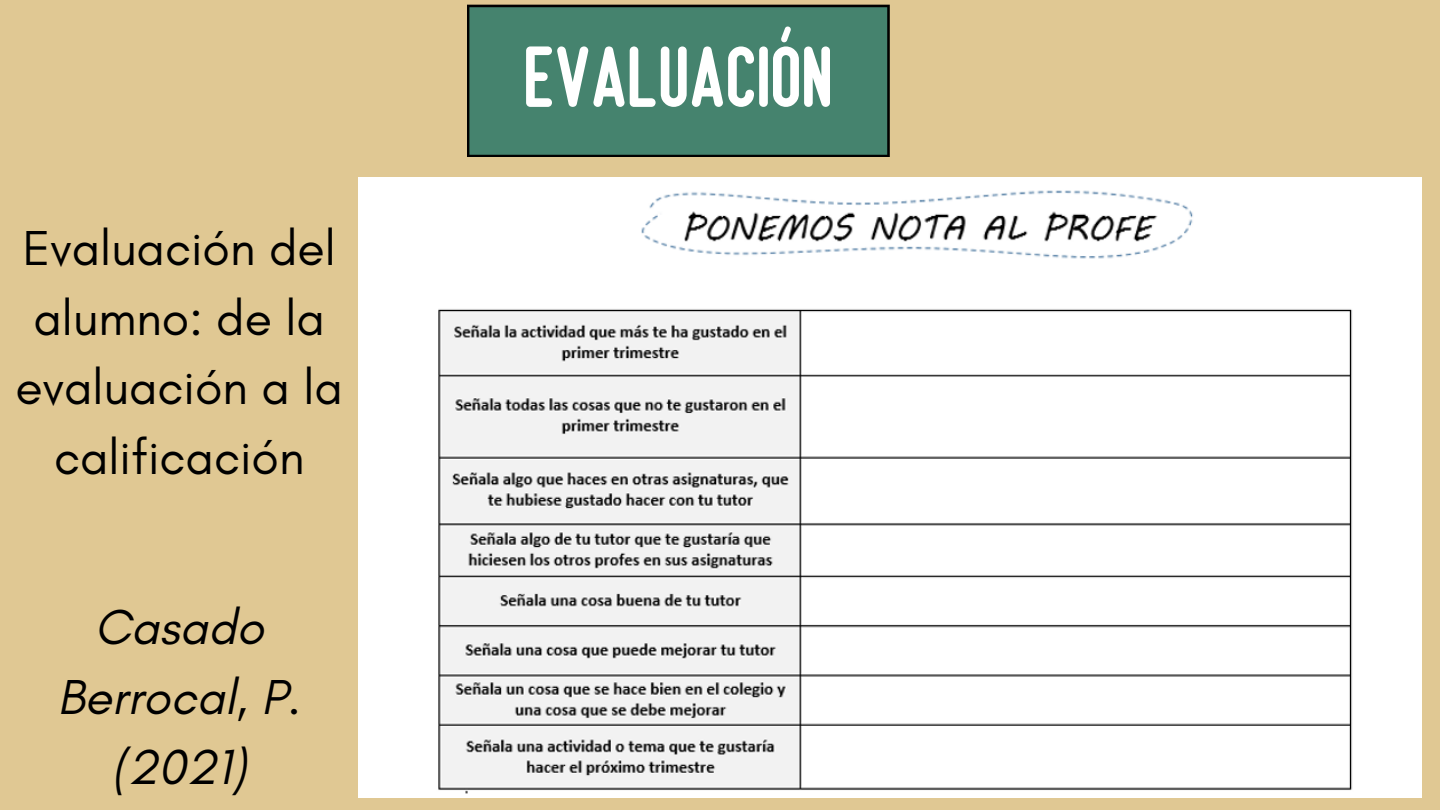
<style>
.page{position:relative;width:1440px;height:810px;background:#e0c893}
.page>*{position:absolute;margin:0;border:0;box-sizing:border-box;transform-origin:0 0}
.t1{font:86.3px "Bumblebee";color:#fff}
.t2{font:50px/69.8px "Glacial Indifference";color:#000;text-align:center}
.t3{font:italic 50px/69.8px "Glacial Indifference";color:#000;text-align:center}
</style>
<div class="page">
<div style="left:467px;top:5px;width:423px;height:152px;background:#45836e"></div>
<img style="left:359px;top:178px;width:1062px;height:619px">
<p class="t2" style="left:16px;top:213px;width:329px">Evaluación del alumno: de la evaluación a la calificación</p>
<p class="t3" style="left:58px;top:592px;width:245px">Casado<br>Berrocal, P. (2021)</p>
<p class="t1" style="left:526px;top:38px;width:311px">EVALUACIÓN</p>
</div>
